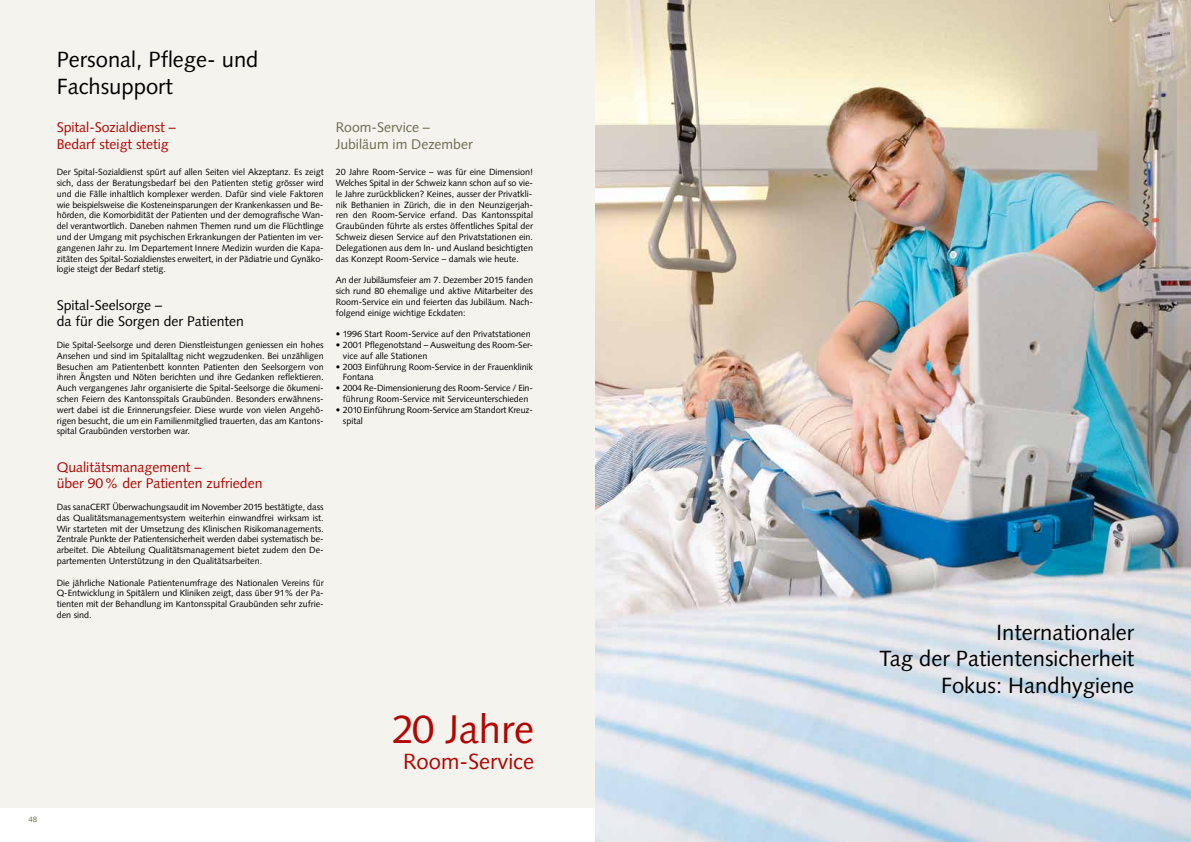
<style>
.page{position:relative;width:1191px;height:842px;background:#fff}
.page>*{position:absolute;margin:0;border:0;box-sizing:border-box;transform-origin:0 0}
.t1{font:40px "Syntax";color:#b30501}
.t2{font:22px/26.4px "Syntax";color:#000}
.t3{font:22px "Syntax";color:#b30501}
.t4{font:14px/16.8px "Syntax";color:#b30501}
.t5{font:14px/16.8px "Syntax";color:#000}
.t6{font:14px/16.8px "Syntax";color:#6d6b4d}
.t7{font:9px/10.8px "Syntax";color:#000;text-align:justify}
.t8{font:7.8px "Syntax";color:#6d6b4d}
</style>
<div class="page">
<div style="left:0;top:0;width:595px;height:808px;background:#f4f3ee"></div>
<img style="left:595px;top:0;width:596px;height:842px">
<h2 class="t2" style="left:57px;top:47px;width:203px">Personal, Pflege- und<br>Fachsupport</h2>
<h3 class="t4" style="left:57px;top:119px;width:120px">Spital-Sozialdienst –<br>Bedarf steigt stetig</h3>
<p class="t7" style="left:57px;top:167px;width:268px">Der Spital-Sozialdienst spürt auf allen Seiten viel Akzeptanz. Es zeigt sich, dass der Beratungsbedarf bei den Patienten stetig grösser wird und die Fälle inhaltlich komplexer werden. Dafür sind viele Faktoren wie beispielsweise die Kosteneinsparungen der Krankenkassen und Be&shy;hörden, die Komorbidität der Patienten und der demografische Wan&shy;del verantwortlich. Daneben nahmen Themen rund um die Flüchtlinge und der Umgang mit psychischen Erkrankungen der Patienten im ver&shy;gangenen Jahr zu. Im Departement Innere Medizin wurden die Kapa&shy;zitäten des Spital-Sozialdienstes erweitert, in der Pädiatrie und Gynäko&shy;logie steigt der Bedarf stetig.</p>
<h3 class="t5" style="left:57px;top:296px;width:189px">Spital-Seelsorge –<br>da für die Sorgen der Patienten</h3>
<p class="t7" style="left:57px;top:340px;width:268px">Die Spital-Seelsorge und deren Dienstleistungen geniessen ein hohes Ansehen und sind im Spitalalltag nicht wegzudenken. Bei unzähligen Besuchen am Patientenbett konnten Patienten den Seelsorgern von ihren Ängsten und Nöten berichten und ihre Gedanken reflektieren.<br>Auch vergangenes Jahr organisierte die Spital-Seelsorge die ökumeni&shy;schen Feiern des Kantonsspitals Graubünden. Besonders erwähnens&shy;wert dabei ist die Erinnerungsfeier. Diese wurde von vielen Angehö&shy;rigen besucht, die um ein Familienmitglied trauerten, das am Kantons&shy;spital Graubünden verstorben war.</p>
<h3 class="t4" style="left:57px;top:458px;width:207px">Qualitätsmanagement –<br>über 90 % der Patienten zufrieden</h3>
<p class="t7" style="left:57px;top:502px;width:268px">Das sanaCERT Überwachungsaudit im November 2015 bestätigte, dass das Qualitätsmanagementsystem weiterhin einwandfrei wirksam ist.<br>Wir starteten mit der Umsetzung des Klinischen Risikomanagements.<br>Zentrale Punkte der Patientensicherheit werden dabei systematisch be&shy;arbeitet. Die Abteilung Qualitätsmanagement bietet zudem den De&shy;partementen Unterstützung in den Qualitätsarbeiten.</p>
<p class="t7" style="left:57px;top:577px;width:268px">Die jährliche Nationale Patientenumfrage des Nationalen Vereins für Q-Entwicklung in Spitälern und Kliniken zeigt, dass über 91 % der Pa&shy;tienten mit der Behandlung im Kantonsspital Graubünden sehr zufrie&shy;den sind.</p>
<h3 class="t6" style="left:336px;top:119px;width:138px">Room-Service –<br>Jubiläum im Dezember</h3>
<p class="t7" style="left:336px;top:167px;width:199px">20 Jahre Room-Service – was für eine Dimension!<br>Welches Spital in der Schweiz kann schon auf so vie&shy;le Jahre zurückblicken? Keines, ausser der Privatkli&shy;nik Bethanien in Zürich, die in den Neunzigerjah&shy;ren den Room-Service erfand. Das Kantonsspital Graubünden führte als erstes öffentliches Spital der Schweiz diesen Service auf den Privatstationen ein.<br>Delegationen aus dem In- und Ausland besichtigten das Konzept Room-Service – damals wie heute.</p>
<p class="t7" style="left:336px;top:275px;width:199px">An der Jubiläumsfeier am 7. Dezember 2015 fanden sich rund 80 ehemalige und aktive Mitarbeiter des Room-Service ein und feierten das Jubiläum. Nach&shy;folgend einige wichtige Eckdaten:</p>
<p class="t7" style="left:336px;top:329px;width:196px">• 1996 Start Room-Service auf den Privatstationen</p>
<p class="t7" style="left:343px;top:340px;width:192px;text-indent:-7px">• 2001 Pflegenotstand – Ausweitung des Room-Ser&shy;vice auf alle Stationen</p>
<p class="t7" style="left:343px;top:361px;width:192px;text-indent:-7px">• 2003 Einführung Room-Service in der Frauenklinik<br>Fontana</p>
<p class="t7" style="left:336px;top:383px;width:199px;text-align:center">• 2004 Re-Dimensionierung des Room-Service / Ein&shy;führung Room-Service mit Serviceunterschieden</p>
<p class="t7" style="left:343px;top:404px;width:192px;text-indent:-7px">• 2010 Einführung Room-Service am Standort Kreuz&shy;spital</p>
<p class="t8" style="left:28px;top:815px;width:10px">48</p>
<h1 class="t1" style="left:392px;top:705px;width:143px">20 Jahre</h1>
<h2 class="t3" style="left:403px;top:749px;width:132px">Room-Service</h2>
<h2 class="t2" style="left:879px;top:619px;width:256px;text-align:right">Internationaler<br>Tag der Patientensicherheit<br>Fokus: Handhygiene</h2>
</div>
